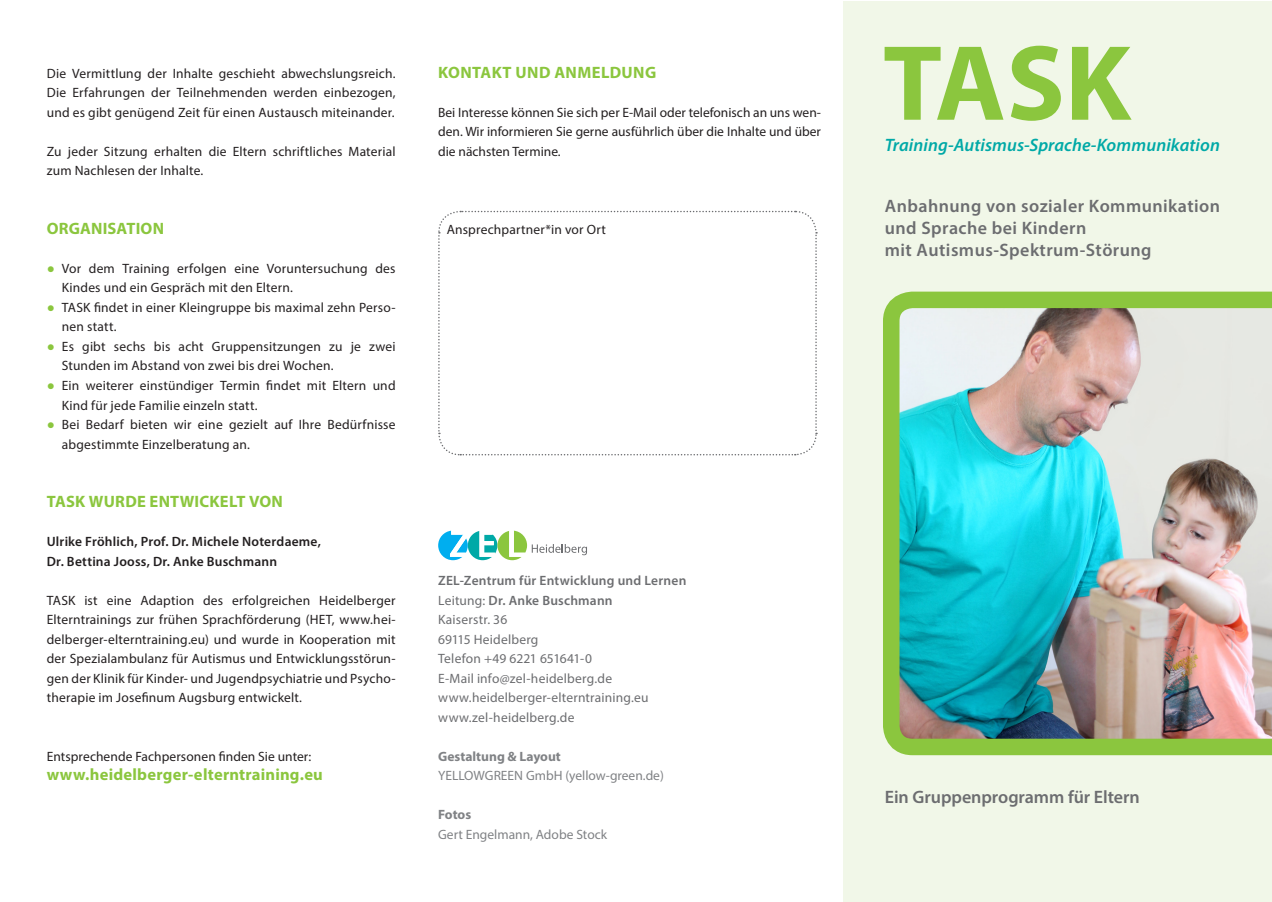
<style>
.page{position:relative;width:1272px;height:902px;background:#fff}
.page>*{position:absolute;margin:0;border:0;box-sizing:border-box;transform-origin:0 0}
.Ueberschrift_3{font:700 108px "Myriad Pro";color:#8bc63e}
.t1{font:600 18px "Myriad Pro";letter-spacing:.025em;color:#6c6d70}
.t2{font:italic 600 18px "Myriad Pro";letter-spacing:.005em;color:#00a9a7}
.t3{font:600 18px "Myriad Pro";letter-spacing:-.005em;color:#6c6d70}
.Fliesstext{font:700 16.5px "Myriad Pro";letter-spacing:.01em;color:#8bc63e}
.Ueberschrift_3-2{font:700 16.5px "Myriad Pro";letter-spacing:.025em;color:#8bc63e}
.Fliesstext-2{font:13.5px/19.5px "Myriad Pro";letter-spacing:.015em;color:#231f20}
.t4{font:13.5px "Myriad Pro";letter-spacing:.015em;color:#6c6d70}
.Fliesstext-3{font:600 13.5px "Myriad Pro";letter-spacing:.015em;color:#231f20}
.t5{font:600 13.5px "Myriad Pro";letter-spacing:.015em;color:#6c6d70}
.t6{font:13.5px "Myriad Pro";color:#808285}
.t7{font:700 13.5px "Myriad Pro";color:#808285}
.s1{font-family:"Arial";color:#8bc63e}
.s2{font-weight:400}
</style>
<div class="page">
<div style="left:843px;top:1px;width:428px;height:900px;background:#f1f7e8"></div>
<img style="left:883px;top:291px;width:388px;height:464px">
<svg style="left:438px;top:530px;width:149px;height:30px"></svg>
<svg style="left:438px;top:210px;width:379px;height:246px"></svg>
<p class="Fliesstext-2" style="left:47px;top:63px;width:350px;text-align:justify">Die Vermittlung der Inhalte geschieht abwechslungsreich.<br>Die Erfahrungen der Teilnehmenden werden einbezogen, und es gibt genügend Zeit für einen Austausch miteinander.</p>
<p class="Fliesstext-2" style="left:47px;top:141px;width:350px">Zu jeder Sitzung erhalten die Eltern schriftliches Material zum Nachlesen der Inhalte.</p>
<p class="Fliesstext" style="left:47px;top:217px;width:119px">ORGANISATION</p>
<p class="Fliesstext-2" style="left:62px;top:258px;width:335px;text-indent:-15px"><span class="s1">●</span> Vor dem Training erfolgen eine Voruntersuchung des<br>Kindes und ein Gespräch mit den Eltern.</p>
<p class="Fliesstext-2" style="left:62px;top:297px;width:335px;text-indent:-15px"><span class="s1">●</span> TASK findet in einer Kleingruppe bis maximal zehn Perso&shy;nen statt.</p>
<p class="Fliesstext-2" style="left:62px;top:336px;width:335px;text-indent:-15px"><span class="s1">●</span> Es gibt sechs bis acht Gruppensitzungen zu je zwei<br>Stunden im Abstand von zwei bis drei Wochen.</p>
<p class="Fliesstext-2" style="left:62px;top:375px;width:335px;text-indent:-15px"><span class="s1">●</span> Ein weiterer einstündiger Termin findet mit Eltern und<br>Kind für jede Familie einzeln statt.</p>
<p class="Fliesstext-2" style="left:62px;top:414px;width:335px;text-indent:-15px"><span class="s1">●</span> Bei Bedarf bieten wir eine gezielt auf Ihre Bedürfnisse abgestimmte Einzelberatung an.</p>
<p class="Fliesstext" style="left:47px;top:490px;width:238px">TASK WURDE ENTWICKELT VON</p>
<p class="Fliesstext-3" style="left:47px;top:533px;width:276px">Ulrike Fröhlich, Prof. Dr. Michele Noterdaeme,</p>
<p class="Fliesstext-3" style="left:47px;top:552px;width:232px">Dr. Bettina Jooss, Dr. Anke Buschmann</p>
<p class="Fliesstext-2" style="left:47px;top:590px;width:350px;text-align:justify">TASK ist eine Adaption des erfolgreichen Heidelberger Elterntrainings zur frühen Sprachförderung (HET, www.hei&shy;delberger-elterntraining.eu) und wurde in Kooperation mit der Spezialambulanz für Autismus und Entwicklungsstörun&shy;gen der Klinik für Kinder- und Jugendpsychiatrie und Psycho&shy;therapie im Josefinum Augsburg entwickelt.</p>
<p class="Fliesstext-2" style="left:47px;top:746px;width:266px">Entsprechende Fachpersonen finden Sie unter:</p>
<p class="Fliesstext" style="left:47px;top:763px;width:278px">www.heidelberger-elterntraining.eu</p>
<p class="Ueberschrift_3-2" style="left:438px;top:61px;width:219px">KONTAKT UND ANMELDUNG</p>
<p class="Fliesstext-2" style="left:438px;top:102px;width:384px;text-align:justify">Bei Interesse können Sie sich per E-Mail oder telefonisch an uns wen&shy;den. Wir informieren Sie gerne ausführlich über die Inhalte und über die nächsten Termine.</p>
<p class="Fliesstext-2" style="left:446px;top:219px;width:161px">Ansprechpartner*in vor Ort</p>
<p class="t5" style="left:438px;top:572px;width:250px">ZEL-Zentrum für Entwicklung und Lernen</p>
<p class="t5" style="left:438px;top:591px;width:176px"><span class="s2">Leitung:</span> Dr. Anke Buschmann</p>
<p class="t4" style="left:438px;top:611px;width:71px">Kaiserstr. 36</p>
<p class="t4" style="left:438px;top:630px;width:102px">69115 Heidelberg</p>
<p class="t4" style="left:438px;top:650px;width:155px">Telefon +49 6221 651641-0</p>
<p class="t4" style="left:438px;top:669px;width:175px">E-Mail info@zel-heidelberg.de</p>
<p class="t4" style="left:438px;top:689px;width:212px">www.heidelberger-elterntraining.eu</p>
<p class="t4" style="left:438px;top:708px;width:138px">www.zel-heidelberg.de</p>
<p class="t7" style="left:438px;top:747px;width:124px">Gestaltung &amp; Layout</p>
<p class="t6" style="left:438px;top:767px;width:227px">YELLOWGREEN GmbH (yellow-green.de)</p>
<p class="t7" style="left:438px;top:805px;width:35px">Fotos</p>
<p class="t6" style="left:438px;top:825px;width:170px">Gert Engelmann, Adobe Stock</p>
<p class="Ueberschrift_3" style="left:883px;top:13px;width:250px">TASK</p>
<p class="t2" style="left:884px;top:134px;width:336px">Training-Autismus-Sprache-Kommunikation</p>
<p class="t1" style="left:884px;top:195px;width:337px">Anbahnung von sozialer Kommunikation</p>
<p class="t1" style="left:884px;top:216px;width:203px">und Sprache bei Kindern</p>
<p class="t1" style="left:884px;top:238px;width:268px">mit Autismus-Spektrum-Störung</p>
<p class="t3" style="left:884px;top:785px;width:256px">Ein Gruppenprogramm für Eltern</p>
</div>
